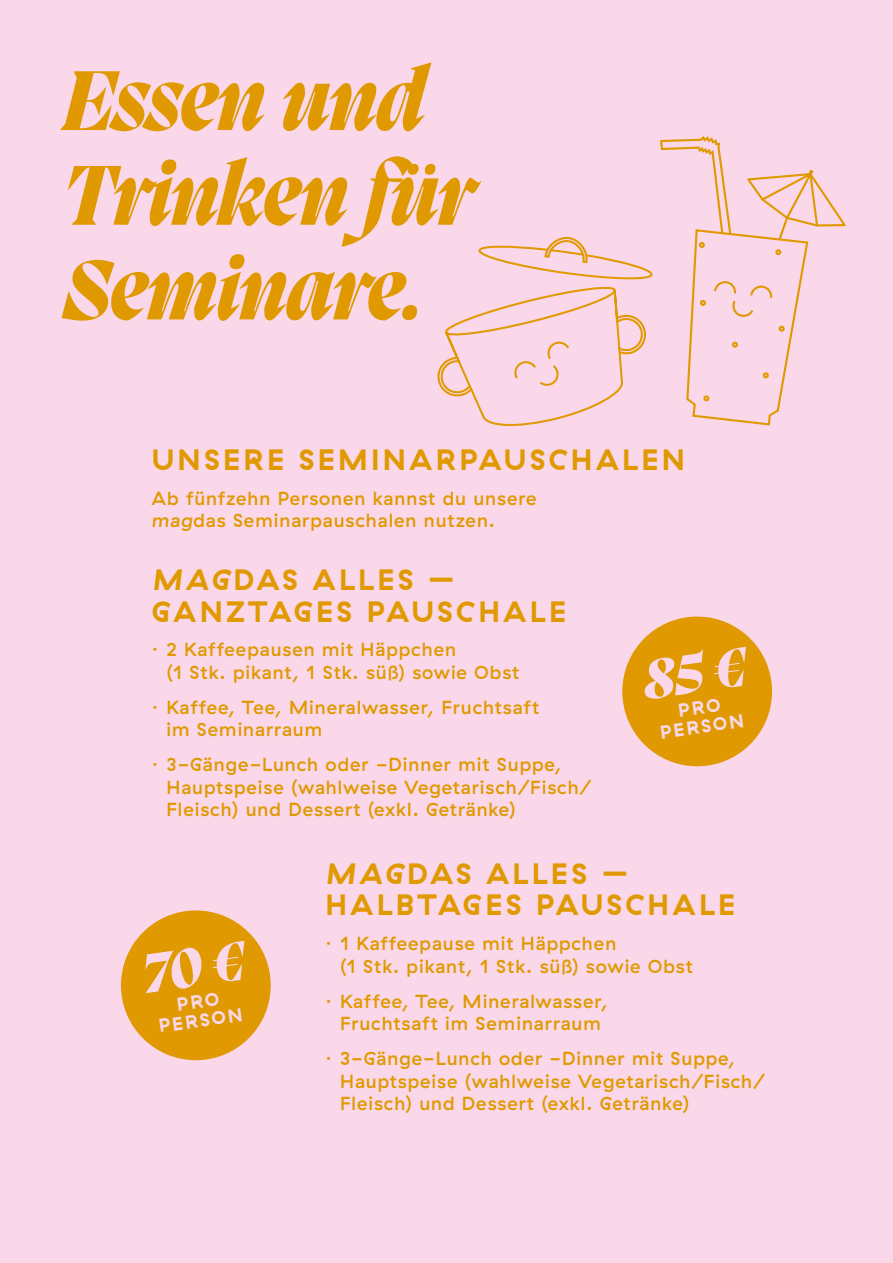
<style>
.page{position:relative;width:893px;height:1263px;background:#fad8e9}
.page>*{position:absolute;margin:0;border:0;box-sizing:border-box;transform-origin:0 0}
.t1{font:italic 800 87px/94.7px "Migra";letter-spacing:-.01em;color:#e09900}
.t2{font:700 29.4px/31.5px "GT Haptik";letter-spacing:.11em;color:#e09900}
.GT_Hapttik_M{font:500 18.9px/22.6px "GT Haptik";letter-spacing:.05em;color:#e09900}
.t3{font:700 18.75px/18.8px "GT Haptik";color:#fad8e9;text-align:center}
.s1{font-style:italic}
</style>
<div class="page">
<div style="left:622px;top:616px;width:150px;height:150px;background:#e09900;border-radius:50%"></div>
<div style="left:121px;top:910px;width:150px;height:150px;background:#e09900;border-radius:50%"></div>
<svg style="left:660px;top:136px;width:186px;height:290px"></svg>
<svg style="left:437px;top:236px;width:215px;height:190px"></svg>
<p class="t1" style="left:65px;top:50px;width:410px">Essen und<br>Trinken für<br>Seminare.</p>
<p class="t2" style="left:152px;top:444px;width:535px">UNSERE SEMINARPAUSCHALEN</p>
<p class="GT_Hapttik_M" style="left:152px;top:487px;width:386px">Ab fünfzehn Personen kannst du unsere <span class="s1">mag</span>das Seminarpauschalen nutzen.</p>
<p class="t2" style="left:152px;top:564px;width:416px"><span class="s1">MAG</span>DAS ALLES –<br>GANZTAGES PAUSCHALE</p>
<p class="GT_Hapttik_M" style="left:166px;top:638px;width:354px;text-indent:-15px">· 2 Kaffeepausen mit Häppchen<br>(1 Stk. pikant, 1 Stk. süß) sowie Obst</p>
<p class="GT_Hapttik_M" style="left:166px;top:696px;width:374px;text-indent:-15px">· Kaffee, Tee, Mineralwasser, Fruchtsaft im Seminarraum</p>
<p class="GT_Hapttik_M" style="left:166px;top:753px;width:427px;text-indent:-15px">· 3-Gänge-Lunch oder -Dinner mit Suppe,<br>Hauptspeise (wahlweise Vegetarisch/Fisch/<br>Fleisch) und Dessert (exkl. Getränke)</p>
<p class="t3" style="left:656px;top:704px;width:86px;rotate:-8deg">PRO<br>PERSON</p>
<p class="t3" style="left:155px;top:998px;width:86px;rotate:-8deg">PRO<br>PERSON</p>
<p class="t2" style="left:325px;top:858px;width:411px"><span class="s1">MAG</span>DAS ALLES –<br>HALBTAGES PAUSCHALE</p>
<p class="GT_Hapttik_M" style="left:340px;top:932px;width:354px;text-indent:-15px">· 1 Kaffeepause mit Häppchen<br>(1 Stk. pikant, 1 Stk. süß) sowie Obst</p>
<p class="GT_Hapttik_M" style="left:325px;top:990px;width:284px;text-align:center">· Kaffee, Tee, Mineralwasser,<br>Fruchtsaft im Seminarraum</p>
<p class="GT_Hapttik_M" style="left:340px;top:1047px;width:427px;text-indent:-15px">· 3-Gänge-Lunch oder -Dinner mit Suppe,<br>Hauptspeise (wahlweise Vegetarisch/Fisch/<br>Fleisch) und Dessert (exkl. Getränke)</p>
</div>
